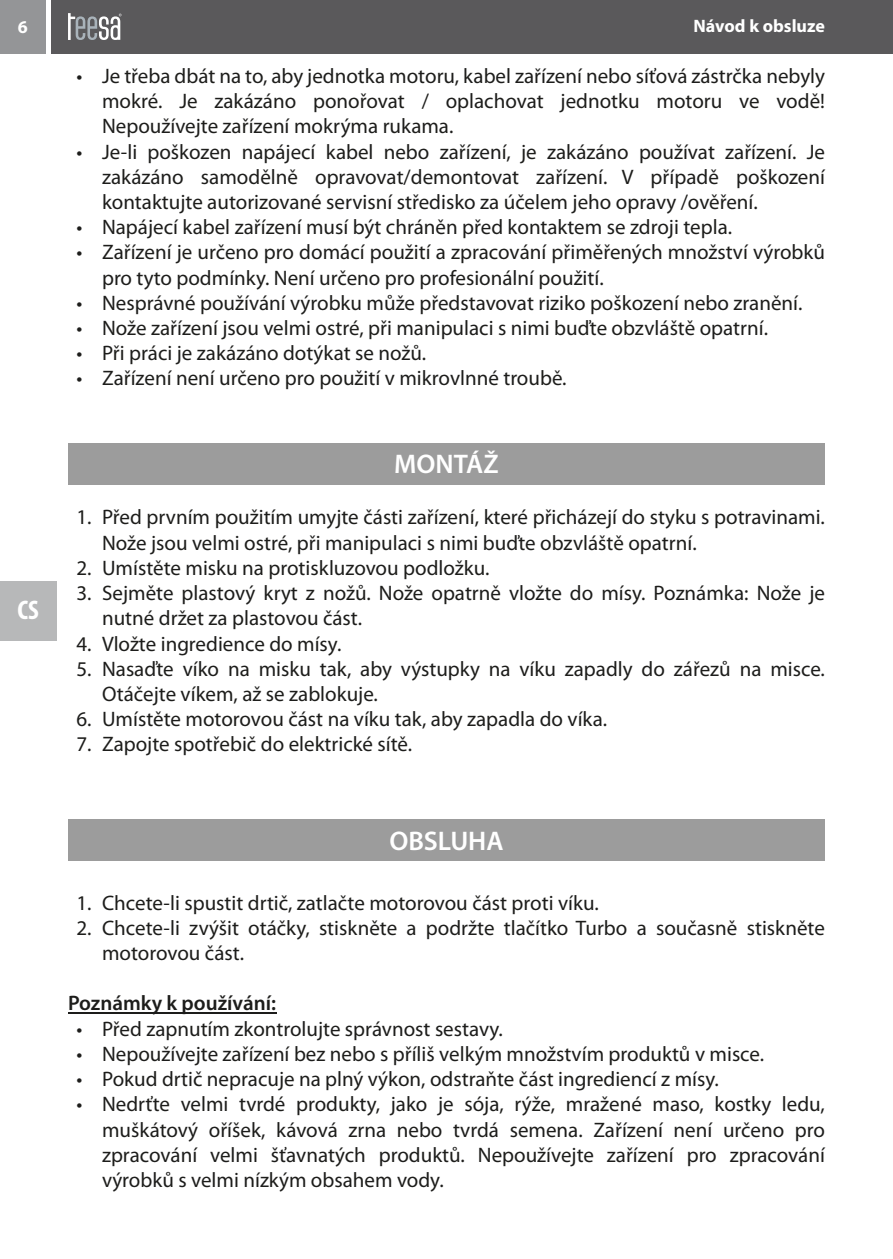
<style>
.page{position:relative;width:893px;height:1259px;background:#fff}
.page>*{position:absolute;margin:0;border:0;box-sizing:border-box;transform-origin:0 0}
.t1{font:600 27px "Myriad Pro";color:#fff}
.t2{font:700 condensed 27px "Myriad Pro";color:#fff}
.t3{font:21px/25.2px "Myriad Pro";color:#1d1d1b}
.t4{font:600 21px "Myriad Pro";color:#1d1d1b}
.t5{font:700 18px "Myriad Pro";color:#fff}
</style>
<div class="page">
<div style="left:52px;top:0;width:841px;height:53px;background:#5a595b"></div>
<div style="left:0;top:0;width:46px;height:53px;background:#949597"></div>
<svg style="left:68px;top:13px;width:54px;height:27px"></svg>
<div style="left:0;top:581px;width:56px;height:59px;background:#b7b8b9"></div>
<div style="left:68px;top:443px;width:757px;height:42px;background:#9c9c9c"></div>
<div style="left:68px;top:819px;width:757px;height:42px;background:#9c9c9c"></div>
<hr style="left:68px;top:1012px;width:208px;height:1px;background:#1d1d1b">
<p class="t5" style="left:18px;top:18px;width:11px">6</p>
<p class="t5" style="left:693px;top:17px;width:133px">Návod k obsluze</p>
<p class="t2" style="left:17px;top:594px;width:23px">CS</p>
<p class="t3" style="left:102px;top:64px;width:724px;text-align:justify;text-indent:-26px">• Je třeba dbát na to, aby jednotka motoru, kabel zařízení nebo síťová zástrčka nebyly mokré. Je zakázáno ponořovat / oplachovat jednotku motoru ve vodě!<br>Nepoužívejte zařízení mokrýma rukama.</p>
<p class="t3" style="left:102px;top:140px;width:724px;text-align:justify;text-indent:-26px">• Je-li poškozen napájecí kabel nebo zařízení, je zakázáno používat zařízení. Je zakázáno samodělně opravovat/demontovat zařízení. V případě poškození kontaktujte autorizované servisní středisko za účelem jeho opravy /ověření.</p>
<p class="t3" style="left:77px;top:215px;width:657px">• Napájecí kabel zařízení musí být chráněn před kontaktem se zdroji tepla.</p>
<p class="t3" style="left:102px;top:240px;width:724px;text-indent:-26px">• Zařízení je určeno pro domácí použití a zpracování přiměřených množství výrobků pro tyto podmínky. Není určeno pro profesionální použití.</p>
<p class="t3" style="left:77px;top:291px;width:727px">• Nesprávné používání výrobku může představovat riziko poškození nebo zranění.</p>
<p class="t3" style="left:77px;top:316px;width:693px">• Nože zařízení jsou velmi ostré, při manipulaci s nimi buďte obzvláště opatrní.</p>
<p class="t3" style="left:77px;top:341px;width:351px">• Při práci je zakázáno dotýkat se nožů.</p>
<p class="t3" style="left:77px;top:366px;width:492px">• Zařízení není určeno pro použití v mikrovlnné troubě.</p>
<p class="t1" style="left:394px;top:449px;width:106px">MONTÁŽ</p>
<p class="t3" style="left:102px;top:505px;width:724px;text-indent:-26px">1. Před prvním použitím umyjte části zařízení, které přicházejí do styku s potravinami.<br>Nože jsou velmi ostré, při manipulaci s nimi buďte obzvláště opatrní.</p>
<p class="t3" style="left:77px;top:556px;width:414px">2. Umístěte misku na protiskluzovou podložku.</p>
<p class="t3" style="left:102px;top:581px;width:724px;text-indent:-26px">3. Sejměte plastový kryt z nožů. Nože opatrně vložte do mísy. Poznámka: Nože je nutné držet za plastovou část.</p>
<p class="t3" style="left:77px;top:631px;width:266px">4. Vložte ingredience do mísy.</p>
<p class="t3" style="left:102px;top:657px;width:724px;text-indent:-26px">5. Nasaďte víko na misku tak, aby výstupky na víku zapadly do zářezů na misce.<br>Otáčejte víkem, až se zablokuje.</p>
<p class="t3" style="left:77px;top:707px;width:532px">6. Umístěte motorovou část na víku tak, aby zapadla do víka.</p>
<p class="t3" style="left:77px;top:732px;width:337px">7. Zapojte spotřebič do elektrické sítě.</p>
<p class="t1" style="left:389px;top:826px;width:116px">OBSLUHA</p>
<p class="t3" style="left:77px;top:890px;width:524px">1. Chcete-li spustit drtič, zatlačte motorovou část proti víku.</p>
<p class="t3" style="left:102px;top:916px;width:724px;text-indent:-26px">2. Chcete-li zvýšit otáčky, stiskněte a podržte tlačítko Turbo a současně stiskněte motorovou část.</p>
<p class="t4" style="left:68px;top:992px;width:210px">Poznámky k používání:</p>
<p class="t3" style="left:77px;top:1016px;width:428px">• Před zapnutím zkontrolujte správnost sestavy.</p>
<p class="t3" style="left:77px;top:1042px;width:689px">• Nepoužívejte zařízení bez nebo s příliš velkým množstvím produktů v misce.</p>
<p class="t3" style="left:77px;top:1067px;width:644px">• Pokud drtič nepracuje na plný výkon, odstraňte část ingrediencí z mísy.</p>
<p class="t3" style="left:102px;top:1092px;width:724px;text-align:justify;text-indent:-26px">• Nedrťte velmi tvrdé produkty, jako je sója, rýže, mražené maso, kostky ledu, muškátový oříšek, kávová zrna nebo tvrdá semena. Zařízení není určeno pro zpracování velmi šťavnatých produktů. Nepoužívejte zařízení pro zpracování výrobků s velmi nízkým obsahem vody.</p>
</div>
